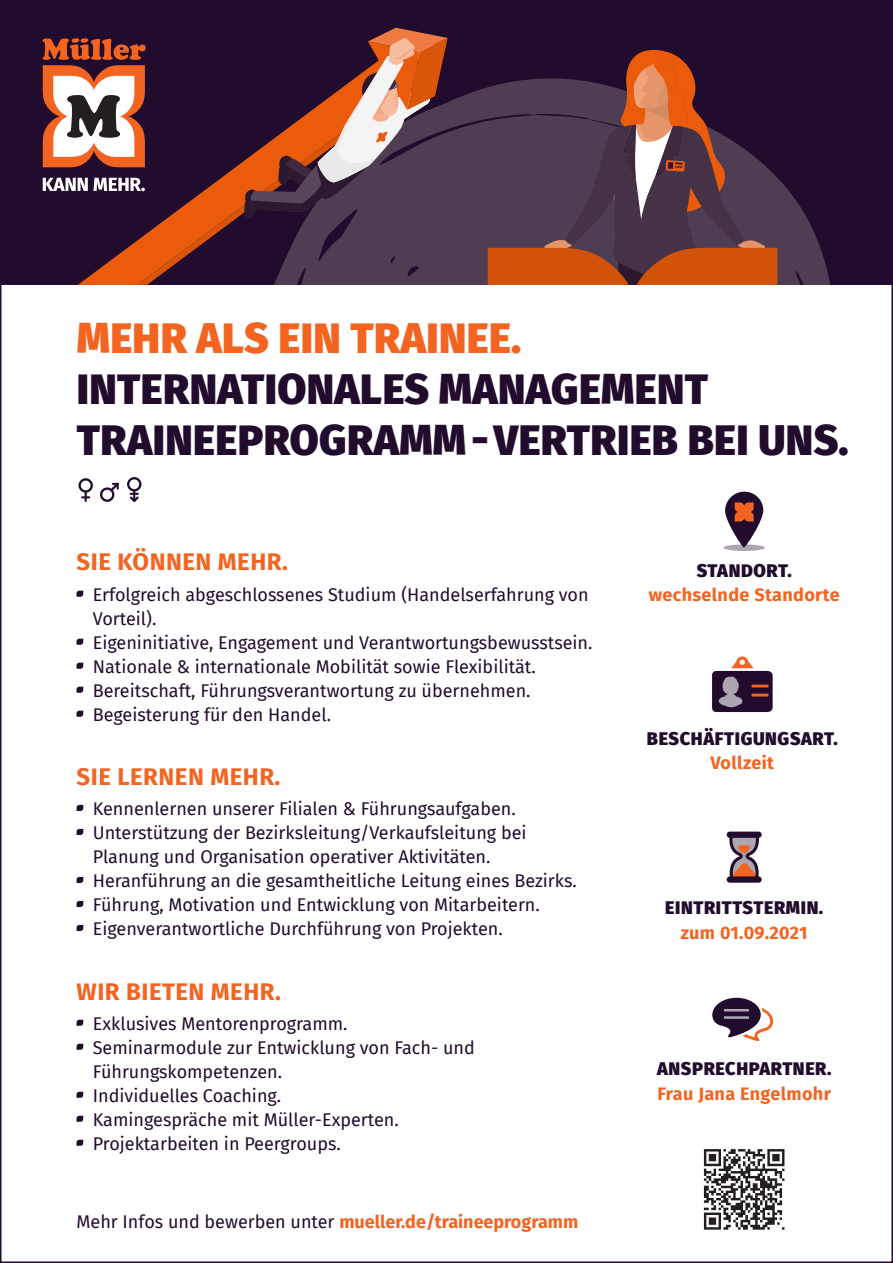
<style>
.page{position:relative;width:893px;height:1263px;background:#fff}
.page>*{position:absolute;margin:0;border:0;box-sizing:border-box;transform-origin:0 0}
.t1{font:900 42px/51px "Fira Sans";letter-spacing:.01em;color:#220c2d}
.t2{font:900 42px "Fira Sans";letter-spacing:.01em;color:#f36421}
.t3{font:700 24px "Fira Sans";letter-spacing:.02em;color:#f36421}
.t4{font:18px/24px "Fira Sans";color:#220c2d}
.t5{font:700 18px "Fira Sans";letter-spacing:.01em;color:#f36421}
.t6{font:900 18px "Fira Sans";letter-spacing:.035em;color:#220c2d}
.s1{font-weight:400;color:#220c2d}
</style>
<div class="page">
<div style="left:0;top:0;width:893px;height:285px;background:#220c2d"></div>
<svg style="left:425px;top:87px;width:405px;height:198px;fill:#4f3e53"></svg>
<div style="left:397px;top:219px;width:28px;height:66px;background:#4f3e53"></div>
<svg style="left:78px;top:161px;width:319px;height:124px"></svg>
<svg style="left:244px;top:28px;width:204px;height:191px"></svg>
<svg style="left:488px;top:50px;width:289px;height:235px"></svg>
<svg style="left:704px;top:1149px;width:80px;height:81px"></svg>
<svg style="left:712px;top:656px;width:61px;height:56px"></svg>
<div style="left:723px;top:544px;width:42px;height:7px;background:#ada5b0;border-radius:50%"></div>
<svg style="left:725px;top:492px;width:38px;height:55px"></svg>
<svg style="left:735px;top:502px;width:19px;height:19px"></svg>
<div style="left:727px;top:876px;width:35px;height:7px;background:#220c2d;border-radius:3px"></div>
<svg style="left:727px;top:831px;width:35px;height:7px"></svg>
<svg style="left:728px;top:831px;width:32px;height:46px"></svg>
<svg style="left:712px;top:998px;width:61px;height:43px"></svg>
<svg style="left:43px;top:178px;width:102px;height:13px"></svg>
<svg style="left:43px;top:38px;width:103px;height:129px"></svg>
<svg style="left:77px;top:591px;width:6px;height:6px"></svg>
<svg style="left:77px;top:639px;width:6px;height:6px"></svg>
<svg style="left:77px;top:663px;width:6px;height:6px"></svg>
<svg style="left:77px;top:687px;width:6px;height:6px"></svg>
<svg style="left:77px;top:711px;width:6px;height:6px"></svg>
<svg style="left:77px;top:1020px;width:6px;height:6px"></svg>
<svg style="left:77px;top:1044px;width:6px;height:6px"></svg>
<svg style="left:77px;top:1092px;width:6px;height:6px"></svg>
<svg style="left:77px;top:1116px;width:6px;height:6px"></svg>
<svg style="left:77px;top:1140px;width:6px;height:6px"></svg>
<svg style="left:77px;top:805px;width:6px;height:6px"></svg>
<svg style="left:77px;top:829px;width:6px;height:6px"></svg>
<svg style="left:77px;top:877px;width:6px;height:6px"></svg>
<svg style="left:77px;top:901px;width:6px;height:6px"></svg>
<svg style="left:77px;top:925px;width:6px;height:6px"></svg>
<svg style="left:78px;top:478px;width:15px;height:24px"></svg>
<svg style="left:100px;top:483px;width:19px;height:19px"></svg>
<svg style="left:127px;top:477px;width:14px;height:25px"></svg>
<h1 class="t2" style="left:77px;top:301px;width:446px">MEHR ALS EIN TRAINEE.</h1>
<h1 class="t1" style="left:77px;top:360px;width:773px">INTERNATIONALES MANAGEMENT<br>TRAINEEPROGRAMM - VERTRIEB BEI UNS.</h1>
<h2 class="t3" style="left:77px;top:542px;width:213px">SIE KÖNNEN MEHR.</h2>
<p class="t4" style="left:93px;top:582px;width:501px">Erfolgreich abgeschlossenes Studium (Handelserfahrung von Vorteil).<br>Eigeninitiative, Engagement und Verantwortungsbewusstsein.<br>Nationale &amp; internationale Mobilität sowie Flexibilität.<br>Bereitschaft, Führungsverantwortung zu übernehmen.<br>Begeisterung für den Handel.</p>
<h2 class="t3" style="left:77px;top:756px;width:205px">SIE LERNEN MEHR.</h2>
<p class="t4" style="left:93px;top:796px;width:485px">Kennenlernen unserer Filialen &amp; Führungsaufgaben.<br>Unterstützung der Bezirksleitung/Verkaufsleitung bei Planung und Organisation operativer Aktivitäten.<br>Heranführung an die gesamtheitliche Leitung eines Bezirks.<br>Führung, Motivation und Entwicklung von Mitarbeitern.<br>Eigenverantwortliche Durchführung von Projekten.</p>
<h2 class="t3" style="left:77px;top:971px;width:206px">WIR BIETEN MEHR.</h2>
<p class="t4" style="left:93px;top:1011px;width:384px">Exklusives Mentorenprogramm.<br>Seminarmodule zur Entwicklung von Fach- und Führungskompetenzen.<br>Individuelles Coaching.<br>Kamingespräche mit Müller-Experten.<br>Projektarbeiten in Peergroups.</p>
<p class="t5" style="left:77px;top:1207px;width:503px"><span class="s1">Mehr Infos und bewerben unter</span> mueller.de/traineeprogramm</p>
<p class="t6" style="left:697px;top:554px;width:97px">STANDORT.</p>
<p class="t5" style="left:649px;top:579px;width:192px">wechselnde Standorte</p>
<p class="t6" style="left:647px;top:722px;width:192px">BESCHÄFTIGUNGSART.</p>
<p class="t5" style="left:710px;top:747px;width:65px">Vollzeit</p>
<p class="t6" style="left:665px;top:891px;width:160px">EINTRITTSTERMIN.</p>
<p class="t5" style="left:681px;top:918px;width:128px">zum 01.09.2021</p>
<p class="t6" style="left:657px;top:1052px;width:176px">ANSPRECHPARTNER.</p>
<p class="t5" style="left:657px;top:1079px;width:175px">Frau Jana Engelmohr</p>
</div>
